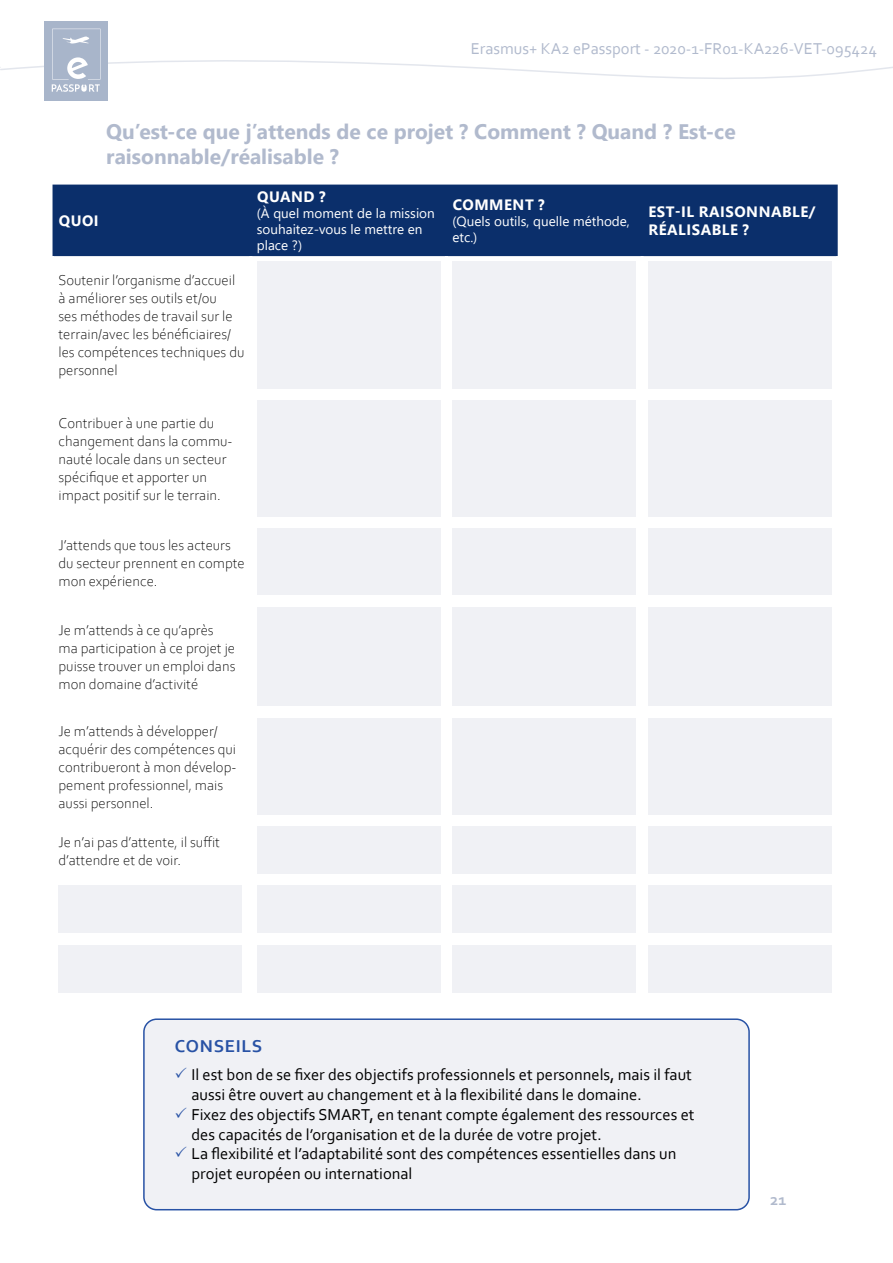
<style>
.page{position:relative;width:893px;height:1263px;background:#fff}
.page>*{position:absolute;margin:0;border:0;box-sizing:border-box;transform-origin:0 0}
.t1{font:700 21px/25.2px "Segoe UI";color:#b1bacd}
.t2{font:700 18px "Corbel";letter-spacing:.04em;color:#2852a5}
.t3{font:16.5px/19.8px "Corbel";color:#000}
.t4{font:16.5px "Corbel";color:#b1bacd}
.t5{font:700 16.5px "Corbel";color:#b1bacd}
.t6{font:300 15px/18px "Corbel";color:#000}
.t7{font:700 15px/18px "Segoe UI";letter-spacing:.035em;color:#fff}
.t8{font:13.5px/16.2px "Segoe UI";color:#fff}
.s1{color:#2852a5}
</style>
<div class="page">
<div style="left:53px;top:185px;width:785px;height:71px;background:#0b2f6b"></div>
<div style="left:257px;top:826px;width:183px;height:48px;background:#f0f1f5"></div>
<div style="left:452px;top:826px;width:184px;height:48px;background:#f0f1f5"></div>
<div style="left:648px;top:826px;width:183px;height:48px;background:#f0f1f5"></div>
<div style="left:59px;top:886px;width:183px;height:47px;background:#f0f1f5"></div>
<div style="left:257px;top:886px;width:183px;height:47px;background:#f0f1f5"></div>
<div style="left:452px;top:886px;width:184px;height:47px;background:#f0f1f5"></div>
<div style="left:648px;top:886px;width:183px;height:47px;background:#f0f1f5"></div>
<div style="left:59px;top:945px;width:183px;height:47px;background:#f0f1f5"></div>
<div style="left:257px;top:945px;width:183px;height:47px;background:#f0f1f5"></div>
<div style="left:452px;top:945px;width:184px;height:47px;background:#f0f1f5"></div>
<div style="left:648px;top:945px;width:183px;height:47px;background:#f0f1f5"></div>
<div style="left:144px;top:1019px;width:605px;height:191px;background:#f0f1f5;border-radius:13px"></div>
<div style="left:143px;top:1018px;width:607px;height:192px;border:2px solid #2852a5;border-radius:13px"></div>
<div style="left:257px;top:261px;width:183px;height:127px;background:#f0f1f5"></div>
<div style="left:452px;top:261px;width:184px;height:127px;background:#f0f1f5"></div>
<div style="left:648px;top:261px;width:183px;height:127px;background:#f0f1f5"></div>
<div style="left:257px;top:400px;width:183px;height:116px;background:#f0f1f5"></div>
<div style="left:452px;top:400px;width:184px;height:116px;background:#f0f1f5"></div>
<div style="left:648px;top:400px;width:183px;height:116px;background:#f0f1f5"></div>
<div style="left:257px;top:528px;width:183px;height:67px;background:#f0f1f5"></div>
<div style="left:452px;top:528px;width:184px;height:67px;background:#f0f1f5"></div>
<div style="left:648px;top:528px;width:183px;height:67px;background:#f0f1f5"></div>
<div style="left:257px;top:607px;width:183px;height:99px;background:#f0f1f5"></div>
<div style="left:452px;top:607px;width:184px;height:99px;background:#f0f1f5"></div>
<div style="left:648px;top:607px;width:183px;height:99px;background:#f0f1f5"></div>
<div style="left:257px;top:718px;width:183px;height:96px;background:#f0f1f5"></div>
<div style="left:452px;top:718px;width:184px;height:96px;background:#f0f1f5"></div>
<div style="left:648px;top:718px;width:183px;height:96px;background:#f0f1f5"></div>
<p class="t4" style="left:471px;top:41px;width:408px">Erasmus+ KA2 ePassport - 2020-1-FR01-KA226-VET-095424</p>
<h1 class="t1" style="left:106px;top:121px;width:631px">Qu’est-ce que j’attends de ce projet ? Comment ? Quand ? Est-ce raisonnable/réalisable ?</h1>
<p class="t7" style="left:59px;top:213px;width:41px">QUOI</p>
<p class="t7" style="left:257px;top:189px;width:70px">QUAND ?</p>
<p class="t8" style="left:257px;top:206px;width:179px">(À quel moment de la mission souhaitez-vous le mettre en place ?)</p>
<p class="t7" style="left:453px;top:197px;width:94px">COMMENT ?</p>
<p class="t8" style="left:452px;top:214px;width:179px">(Quels outils, quelle méthode, etc.)</p>
<p class="t7" style="left:648px;top:204px;width:168px">EST-IL RAISONNABLE/<br>RÉALISABLE ?</p>
<p class="t6" style="left:59px;top:272px;width:187px">Soutenir l’organisme d’accueil à améliorer ses outils et/ou<br>ses méthodes de travail sur le terrain/avec les bénéficiaires/ les compétences techniques du personnel</p>
<p class="t6" style="left:59px;top:415px;width:176px">Contribuer à une partie du changement dans la commu&shy;nauté locale dans un secteur spécifique et apporter un impact positif sur le terrain.</p>
<p class="t6" style="left:59px;top:537px;width:188px">J’attends que tous les acteurs du secteur prennent en compte mon expérience.</p>
<p class="t6" style="left:59px;top:623px;width:178px">Je m’attends à ce qu’après ma participation à ce projet je puisse trouver un emploi dans mon domaine d’activité</p>
<p class="t6" style="left:59px;top:723px;width:179px">Je m’attends à développer/ acquérir des compétences qui contribueront à mon dévelop&shy;pement professionnel, mais aussi personnel.</p>
<p class="t6" style="left:59px;top:832px;width:163px">Je n’ai pas d’attente, il suffit d’attendre et de voir.</p>
<p class="t2" style="left:175px;top:1037px;width:89px">CONSEILS</p>
<p class="t3" style="left:191px;top:1064px;width:502px;text-indent:-17px"><span class="s1">✓</span> Il est bon de se fixer des objectifs professionnels et personnels, mais il faut aussi être ouvert au changement et à la flexibilité dans le domaine.</p>
<p class="t3" style="left:191px;top:1104px;width:505px;text-indent:-17px"><span class="s1">✓</span> Fixez des objectifs SMART, en tenant compte également des ressources et des capacités de l’organisation et de la durée de votre projet.</p>
<p class="t3" style="left:191px;top:1143px;width:487px;text-indent:-17px"><span class="s1">✓</span> La flexibilité et l’adaptabilité sont des compétences essentielles dans un projet européen ou international</p>
<p class="t5" style="left:770px;top:1192px;width:18px">21</p>
</div>
